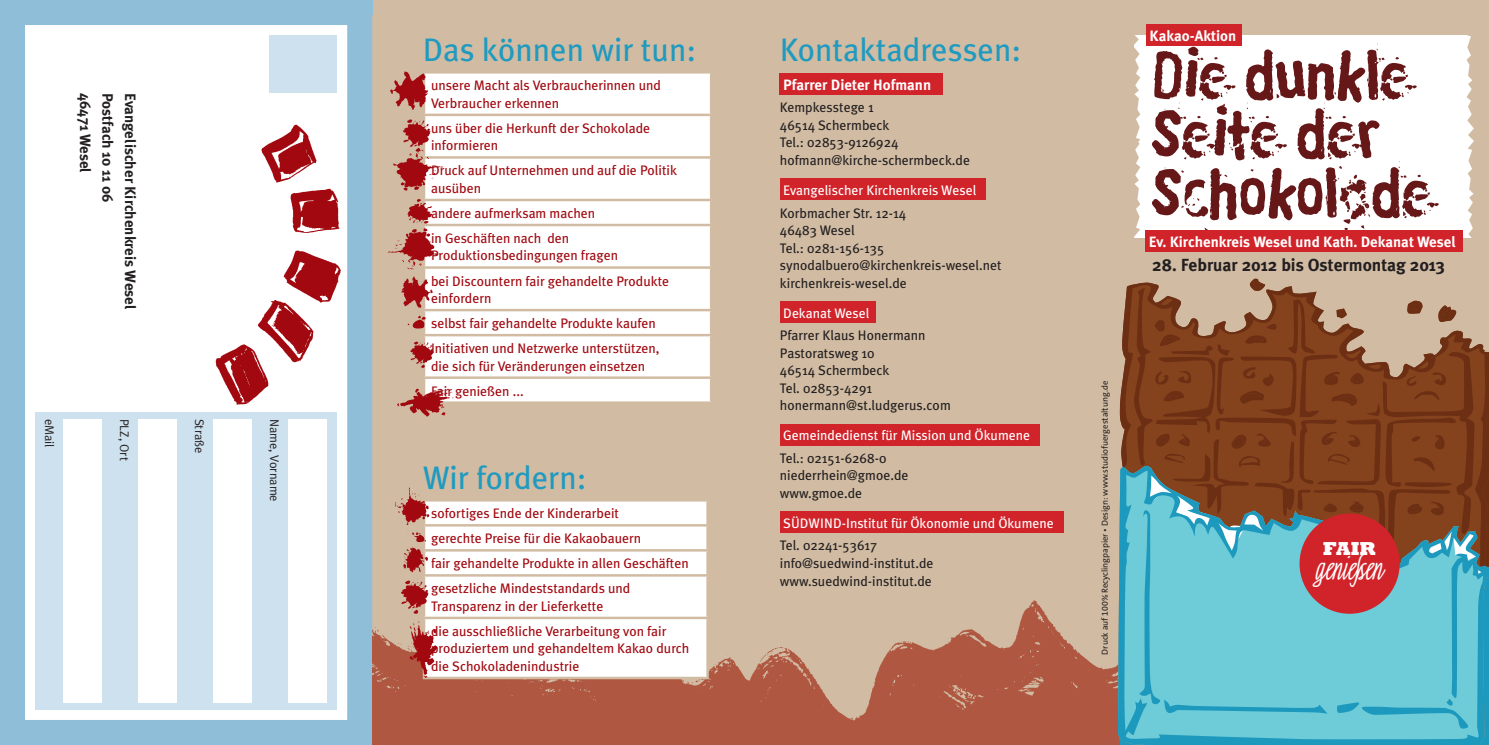
<style>
.page{position:relative;width:1489px;height:745px;background:#fff}
.page>*{position:absolute;margin:0;border:0;box-sizing:border-box;transform-origin:0 0}
.t1{font:63.75px/58.8px "Linotype Russisch Brot Eat Mix";color:#661718}
.t2{font:40.12px "Linotype Finerliner Macro";color:#fff}
.t3{font:32.5px "Meta Plus";color:#1f9ac0}
.t4{font:800 19px "M Rockwell";color:#fff}
.t5{font:700 17.5px "Meta Plus";color:#231f20}
.t6{font:700 15px "Meta Plus";color:#231f20}
.t7{font:700 14.88px "Meta Plus";color:#fff}
.t8{font:13.75px/25px "Meta Plus";color:#a1080f}
.t9{font:13.75px/17.5px "Meta Plus";color:#231f20}
.t10{font:13.75px "Meta Plus";color:#fff}
.t11{font:12.5px "Meta Plus Normal";color:#231f20}
.t12{font:8.75px "The Sans B5 Plain";color:#231f20}
</style>
<div class="page">
<div style="left:372px;top:0;width:1116px;height:744px;background:#d1bca3"></div>
<div style="left:0;top:0;width:372px;height:744px;border:25px solid #8ebed8"></div>
<div style="left:35px;top:411px;width:302px;height:298px;background:#cee1ee"></div>
<div style="left:288px;top:418px;width:39px;height:284px;background:#fff"></div>
<div style="left:213px;top:418px;width:39px;height:284px;background:#fff"></div>
<div style="left:138px;top:418px;width:39px;height:284px;background:#fff"></div>
<div style="left:63px;top:418px;width:39px;height:284px;background:#fff"></div>
<div style="left:0;top:0;width:372px;height:14px;background:#8ebed8"></div>
<div style="left:0;top:729px;width:383px;height:15px;background:#8ebed8"></div>
<hr style="left:0;top:0;width:4px;height:744px;background:#8ebed8">
<img style="left:372px;top:579px;width:743px;height:165px">
<svg style="left:1116px;top:566px;width:372px;height:178px;background:#52b4c8"></svg>
<svg style="left:1119px;top:284px;width:14px;height:282px"></svg>
<svg style="left:1133px;top:278px;width:355px;height:450px;background:#7c867a"></svg>
<div style="left:1299px;top:513px;width:100px;height:100px;background:#d1232a;border-radius:50%"></div>
<div style="left:1134px;top:35px;width:340px;height:203px;background:#fff"></div>
<div style="left:1146px;top:25px;width:95px;height:21px;background:#d1232a"></div>
<div style="left:1145px;top:230px;width:317px;height:22px;background:#d1232a"></div>
<div style="left:780px;top:74px;width:163px;height:21px;background:#d1232a"></div>
<div style="left:780px;top:179px;width:205px;height:21px;background:#d1232a"></div>
<div style="left:780px;top:301px;width:95px;height:21px;background:#d1232a"></div>
<div style="left:780px;top:424px;width:259px;height:21px;background:#d1232a"></div>
<div style="left:780px;top:511px;width:283px;height:21px;background:#d1232a"></div>
<div style="left:425px;top:74px;width:285px;height:327px;background:#fff"></div>
<hr style="left:423px;top:114px;width:289px;height:2px;background:#d1bca3">
<hr style="left:423px;top:156px;width:289px;height:3px;background:#d1bca3">
<hr style="left:423px;top:198px;width:289px;height:3px;background:#d1bca3">
<hr style="left:423px;top:223px;width:289px;height:3px;background:#d1bca3">
<hr style="left:423px;top:266px;width:289px;height:2px;background:#d1bca3">
<hr style="left:423px;top:308px;width:289px;height:3px;background:#d1bca3">
<hr style="left:423px;top:333px;width:289px;height:3px;background:#d1bca3">
<hr style="left:423px;top:376px;width:289px;height:2px;background:#d1bca3">
<div style="left:425px;top:501px;width:281px;height:175px;background:#fff"></div>
<hr style="left:423px;top:523px;width:286px;height:3px;background:#d1bca3">
<hr style="left:423px;top:548px;width:286px;height:3px;background:#d1bca3">
<hr style="left:423px;top:573px;width:286px;height:3px;background:#d1bca3">
<hr style="left:423px;top:576px;width:2px;height:40px;background:#d1bca3">
<hr style="left:706px;top:576px;width:3px;height:40px;background:#d1bca3">
<hr style="left:423px;top:616px;width:286px;height:2px;background:#d1bca3">
<hr style="left:706px;top:618px;width:3px;height:58px;background:#d1bca3">
<hr style="left:423px;top:676px;width:286px;height:2px;background:#d1bca3">
<svg style="left:1134px;top:35px;width:6px;height:202px"></svg>
<svg style="left:1466px;top:35px;width:8px;height:203px"></svg>
<img style="left:215px;top:119px;width:132px;height:290px">
<div style="left:269px;top:35px;width:68px;height:58px;background:#cee1ee"></div>
<img style="left:390px;top:71px;width:40px;height:41px">
<img style="left:403px;top:116px;width:27px;height:29px">
<img style="left:393px;top:145px;width:51px;height:49px">
<img style="left:407px;top:617px;width:33px;height:60px">
<img style="left:401px;top:275px;width:35px;height:38px">
<img style="left:407px;top:199px;width:28px;height:25px">
<img style="left:387px;top:226px;width:51px;height:47px">
<svg style="left:407px;top:315px;width:19px;height:13px"></svg>
<img style="left:410px;top:338px;width:23px;height:29px">
<img style="left:397px;top:386px;width:61px;height:31px">
<img style="left:395px;top:487px;width:37px;height:38px">
<img style="left:403px;top:547px;width:24px;height:28px">
<svg style="left:407px;top:531px;width:19px;height:10px"></svg>
<img style="left:397px;top:576px;width:31px;height:36px">
<p class="t6" style="left:94px;top:93px;width:82px;rotate:90deg">46471 Wesel</p>
<p class="t6" style="left:116px;top:93px;width:111px;rotate:90deg">Postfach 10 11 06</p>
<p class="t6" style="left:139px;top:93px;width:218px;rotate:90deg">Evangelischer Kirchenkreis Wesel</p>
<p class="t11" style="left:57px;top:418px;width:30px;rotate:90deg">eMail</p>
<p class="t11" style="left:132px;top:418px;width:43px;rotate:90deg">PLZ, Ort</p>
<p class="t11" style="left:207px;top:418px;width:36px;rotate:90deg">Straße</p>
<p class="t11" style="left:282px;top:418px;width:85px;rotate:90deg">Name, Vorname</p>
<h3 class="t3" style="left:423px;top:31px;width:275px">Das können wir tun:</h3>
<p class="t8" style="left:431px;top:77px;width:231px;line-height:17.5px">unsere Macht als Verbraucherinnen und<br>Verbraucher erkennen</p>
<p class="t8" style="left:431px;top:119px;width:220px;line-height:17.5px">uns über die Herkunft der Schokolade informieren</p>
<p class="t8" style="left:431px;top:162px;width:247px;line-height:17.5px">Druck auf Unternehmen und auf die Politik ausüben</p>
<p class="t8" style="left:431px;top:200px;width:166px">andere aufmerksam machen in Geschäften nach den</p>
<p class="t8" style="left:431px;top:243px;width:239px">Produktionsbedingungen fragen<br>bei Discountern fair gehandelte Produkte</p>
<p class="t8" style="left:431px;top:285px;width:230px">einfordern<br>selbst fair gehandelte Produkte kaufen<br>Initiativen und Netzwerke unterstützen,</p>
<p class="t8" style="left:431px;top:353px;width:216px">die sich für Veränderungen einsetzen<br>Fair genießen ...</p>
<h3 class="t3" style="left:423px;top:458px;width:165px">Wir fordern:</h3>
<p class="t8" style="left:431px;top:500px;width:259px">sofortiges Ende der Kinderarbeit<br>gerechte Preise für die Kakaobauern<br>fair gehandelte Produkte in allen Geschäften gesetzliche Mindeststandards und</p>
<p class="t8" style="left:431px;top:593px;width:237px">Transparenz in der Lieferkette<br>die ausschließliche Verarbeitung von fair</p>
<p class="t8" style="left:431px;top:639px;width:260px;line-height:17.5px">produziertem und gehandeltem Kakao durch die Schokoladenindustrie</p>
<h3 class="t3" style="left:780px;top:31px;width:243px">Kontaktadressen:</h3>
<p class="t7" style="left:783px;top:76px;width:149px">Pfarrer Dieter Hofmann</p>
<p class="t9" style="left:780px;top:99px;width:191px">Kempkesstege 1<br>46514 Schermbeck<br>Tel.: 02853-9126924 hofmann@kirche-schermbeck.de</p>
<p class="t10" style="left:783px;top:182px;width:194px">Evangelischer Kirchenkreis Wesel</p>
<p class="t9" style="left:780px;top:204px;width:223px">Korbmacher Str. 12-14<br>46483 Wesel<br>Tel.: 0281-156-135 synodalbuero@kirchenkreis-wesel.net kirchenkreis-wesel.de</p>
<p class="t10" style="left:783px;top:305px;width:87px">Dekanat Wesel</p>
<p class="t9" style="left:780px;top:326px;width:172px">Pfarrer Klaus Honermann<br>Pastoratsweg 10<br>46514 Schermbeck<br>Tel. 02853-4291 honermann@st.ludgerus.com</p>
<p class="t10" style="left:783px;top:427px;width:248px">Gemeindedienst für Mission und Ökumene</p>
<p class="t9" style="left:780px;top:449px;width:130px">Tel.: 02151-6268-0 niederrhein@gmoe.de www.gmoe.de</p>
<p class="t10" style="left:783px;top:515px;width:272px">SÜDWIND-Institut für Ökonomie und Ökumene</p>
<p class="t9" style="left:780px;top:536px;width:155px">Tel. 02241-53617 info@suedwind-institut.de www.suedwind-institut.de</p>
<p class="t7" style="left:1149px;top:27px;width:88px">Kakao-Aktion</p>
<h1 class="t1" style="left:1152px;top:48px;width:282px">DIE DUNKLE<br>SEITE DER<br>SCHOKOLADE</h1>
<p class="t7" style="left:1148px;top:233px;width:309px">Ev. Kirchenkreis Wesel und Kath. Dekanat Wesel</p>
<p class="t5" style="left:1152px;top:255px;width:294px">28. Februar 2012 bis Ostermontag 2013</p>
<p class="t12" style="left:1100px;top:654px;width:275px;rotate:-90deg">Druck auf 100% Recyclingpapier • Design: www.studiofuergestaltung.de</p>
<h3 class="t4" style="left:1323px;top:536px;width:54px">FAIR</h3>
<h2 class="t2" style="left:1315px;top:547px;width:69px">genießen</h2>
</div>
